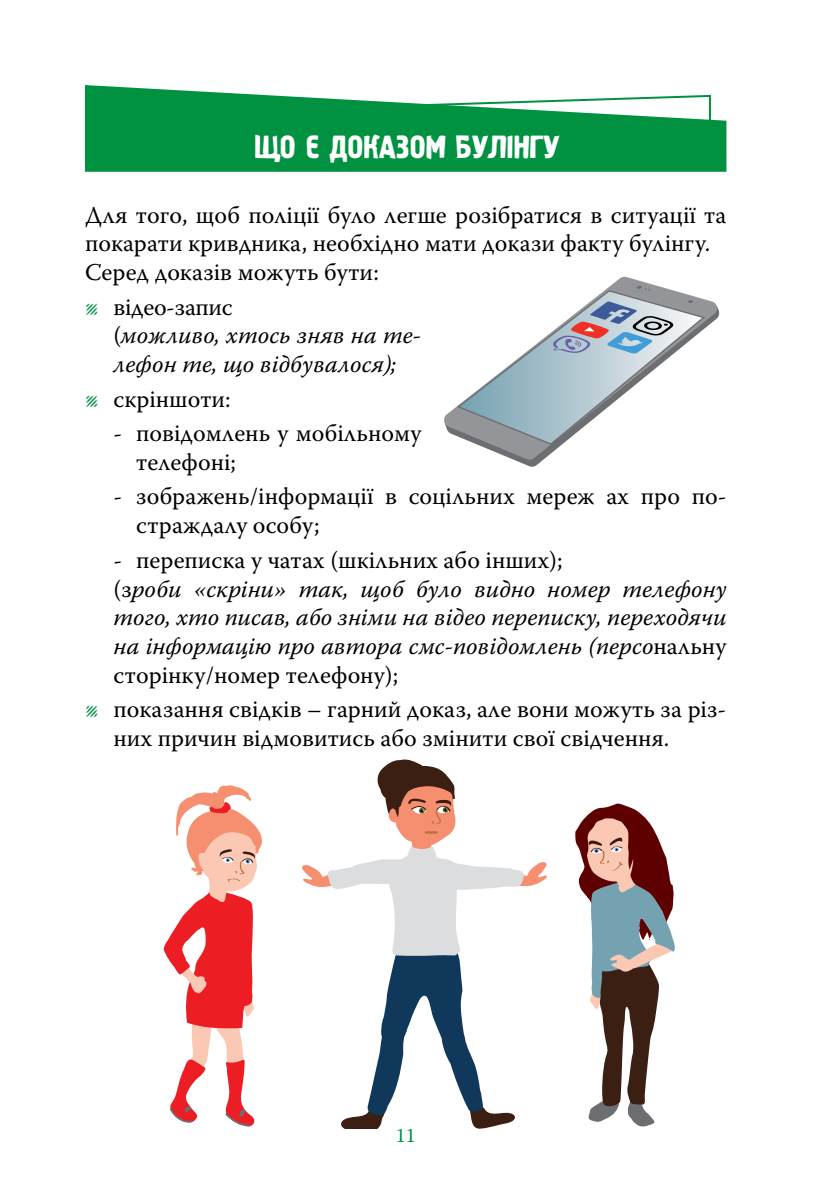
<style>
.page{position:relative;width:840px;height:1191px;background:#fff}
.page>*{position:absolute;margin:0;border:0;box-sizing:border-box;transform-origin:0 0}
.t1{font:32px "Graffiti 1 C";color:#fff}
.t2{font:24px/28.8px "Warnock Pro";color:#000}
.t3{font:italic 24px/28.8px "Warnock Pro";color:#000}
.t4{font:20px "Warnock Pro";color:#009241}
.s1{font-style:normal;color:#009241}
.s2{font-style:normal}
.s3{color:#009241}
</style>
<div class="page">
<svg style="left:85px;top:85px;width:641px;height:87px;fill:#009241"></svg>
<svg style="left:444px;top:276px;width:210px;height:184px"></svg>
<svg style="left:456px;top:285px;width:262px;height:160px"></svg>
<svg style="left:302px;top:759px;width:245px;height:369px"></svg>
<svg style="left:575px;top:803px;width:99px;height:324px"></svg>
<svg style="left:164px;top:785px;width:98px;height:342px"></svg>
<h1 class="t1" style="left:254px;top:129px;width:307px">ЩО Є ДОКАЗОМ БУЛІНГУ</h1>
<p class="t2" style="left:85px;top:200px;width:642px">Для того, щоб поліції було легше розібратися в ситуації та покарати кривдника, необхідно мати докази факту булінгу.<br>Серед доказів можуть бути:</p>
<p class="t3" style="left:113px;top:292px;width:309px;text-indent:-28px"><span class="s1">҂</span> <span class="s2">відео-запис<br>(</span>можливо, хтось зняв на те&shy;лефон те, що відбувалося);</p>
<p class="t2" style="left:85px;top:384px;width:147px"><span class="s3">҂</span> скріншоти:</p>
<p class="t2" style="left:136px;top:418px;width:286px;text-indent:-23px">- повідомлень у мобільному телефоні;</p>
<p class="t2" style="left:136px;top:482px;width:591px;text-indent:-23px">- зображень/інформації в соцільних мереж ах про по&shy;страждалу особу;</p>
<p class="t3" style="left:113px;top:545px;width:614px"><span class="s2">- переписка у чатах (шкільних або інших);<br>(з</span>роби «скріни» так, щоб було видно номер телефону того, хто писав, або зніми на відео переписку, переходячи на інформацію про автора смс-повідомлень (персо<span class="s2">нальну сторінку/номер телефону);</span></p>
<p class="t2" style="left:113px;top:695px;width:614px;text-indent:-28px"><span class="s3">҂</span> показання свідків – гарний доказ, але вони можуть за різ&shy;них причин відмовитись або змінити свої свідчення.</p>
<p class="t4" style="left:395px;top:1123px;width:22px">11</p>
</div>
